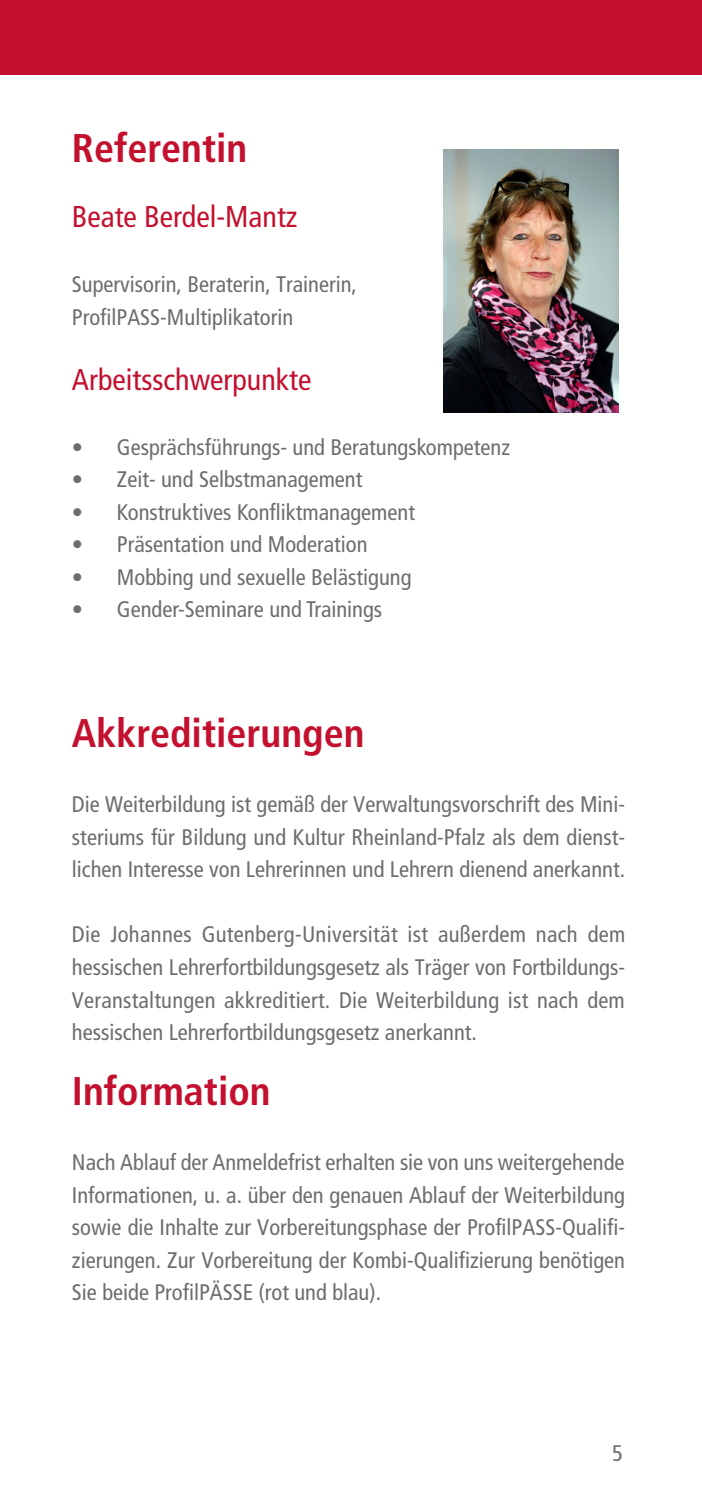
<style>
.page{position:relative;width:702px;height:1503px;background:#fff}
.page>*{position:absolute;margin:0;border:0;box-sizing:border-box;transform-origin:0 0}
.überschrift{font:700 condensed 40px "Frutiger LT";color:#c3102e}
.überschrift_2{font:condensed 30px "Frutiger LT";color:#c3102e}
.text{font:condensed 22.5px/32.5px "Frutiger LT";color:#6c6d70;text-align:justify}
</style>
<div class="page">
<div style="left:0;top:0;width:702px;height:74px;background:#c3102e"></div>
<img style="left:444px;top:150px;width:174px;height:262px">
<p class="überschrift" style="left:72px;top:124px;width:177px">Referentin</p>
<p class="überschrift_2" style="left:72px;top:199px;width:227px">Beate Berdel-Mantz</p>
<p class="text" style="left:72px;top:268px;width:286px">Supervisorin, Beraterin, Trainerin,<br>ProfilPASS-Multiplikatorin</p>
<p class="überschrift_2" style="left:72px;top:362px;width:241px">Arbeitsschwerpunkte</p>
<p class="text" style="left:72px;top:431px;width:439px">• Gesprächsführungs- und Beratungskompetenz</p>
<p class="text" style="left:72px;top:463px;width:292px">• Zeit- und Selbstmanagement</p>
<p class="text" style="left:72px;top:496px;width:344px">• Konstruktives Konfliktmanagement</p>
<p class="text" style="left:72px;top:528px;width:297px">• Präsentation und Moderation</p>
<p class="text" style="left:72px;top:561px;width:341px">• Mobbing und sexuelle Belästigung</p>
<p class="text" style="left:72px;top:593px;width:312px">• Gender-Seminare und Trainings</p>
<p class="überschrift" style="left:72px;top:709px;width:294px">Akkreditierungen</p>
<p class="text" style="left:72px;top:788px;width:554px">Die Weiterbildung ist gemäß der Verwaltungsvorschrift des Mini&shy;steriums für Bildung und Kultur Rheinland-Pfalz als dem dienst&shy;lichen Interesse von Lehrerinnen und Lehrern dienend anerkannt.</p>
<p class="text" style="left:72px;top:918px;width:555px">Die Johannes Gutenberg-Universität ist außerdem nach dem hessischen Lehrerfortbildungsgesetz als Träger von Fortbildungs-Veranstaltungen akkreditiert. Die Weiterbildung ist nach dem hessischen Lehrerfortbildungsgesetz anerkannt.</p>
<p class="überschrift" style="left:72px;top:1067px;width:200px">Information</p>
<p class="text" style="left:72px;top:1146px;width:554px">Nach Ablauf der Anmeldefrist erhalten sie von uns weitergehende Informationen, u. a. über den genauen Ablauf der Weiterbildung sowie die Inhalte zur Vorbereitungsphase der ProfilPASS-Qualifi&shy;zierungen. Zur Vorbereitung der Kombi-Qualifizierung benötigen Sie beide ProfilPÄSSE (rot und blau).</p>
<p class="text" style="left:612px;top:1436px;width:12px">5</p>
</div>
